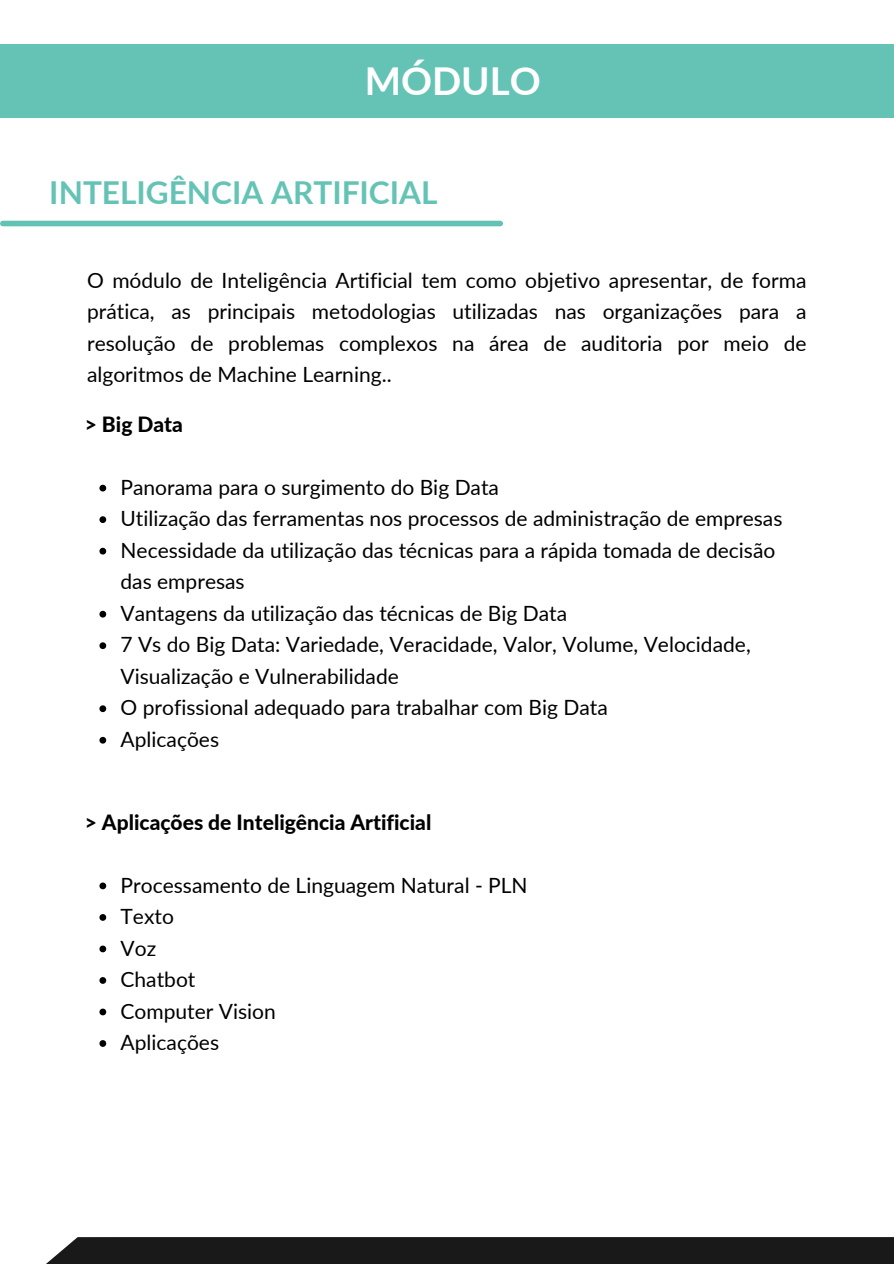
<style>
.page{position:relative;width:894px;height:1264px;background:#fff}
.page>*{position:absolute;margin:0;border:0;box-sizing:border-box;transform-origin:0 0}
.t1{font:700 38.4px "Lato";color:#fff}
.t2{font:700 31.5px "Lato";color:#64c3b5}
.t3{font:21px/31.5px "Lato";color:#000}
.t4{font:800 21px "Lato";color:#000}
</style>
<div class="page">
<div style="left:47px;top:1237px;width:846px;height:26px;background:#191919"></div>
<svg style="left:99px;top:485px;width:7px;height:6px"></svg>
<svg style="left:99px;top:516px;width:7px;height:7px"></svg>
<svg style="left:99px;top:548px;width:7px;height:6px"></svg>
<svg style="left:99px;top:611px;width:7px;height:6px"></svg>
<svg style="left:99px;top:642px;width:7px;height:7px"></svg>
<svg style="left:99px;top:705px;width:7px;height:7px"></svg>
<svg style="left:99px;top:737px;width:7px;height:6px"></svg>
<svg style="left:99px;top:882px;width:7px;height:7px"></svg>
<svg style="left:99px;top:914px;width:7px;height:6px"></svg>
<svg style="left:99px;top:945px;width:7px;height:7px"></svg>
<svg style="left:99px;top:977px;width:7px;height:6px"></svg>
<svg style="left:99px;top:1008px;width:7px;height:7px"></svg>
<svg style="left:99px;top:1040px;width:7px;height:6px"></svg>
<div style="left:0;top:44px;width:893px;height:73px;background:#64c3b5"></div>
<div style="left:3px;top:221px;width:497px;height:5px;background:#63c2b4"></div>
<p class="t1" style="left:364px;top:57px;width:178px">MÓDULO</p>
<p class="t2" style="left:49px;top:173px;width:389px">INTELIGÊNCIA ARTIFICIAL</p>
<p class="t3" style="left:87px;top:264px;width:720px;text-align:justify">O módulo de Inteligência Artificial tem como objetivo apresentar, de forma prática, as principais metodologias utilizadas nas organizações para a resolução de problemas complexos na área de auditoria por meio de algoritmos de Machine Learning..</p>
<h1 class="t4" style="left:85px;top:411px;width:100px">&gt; Big Data</h1>
<h2 class="t3" style="left:120px;top:471px;width:380px">Panorama para o surgimento do Big Data</h2>
<p class="t3" style="left:120px;top:502px;width:663px">Utilização das ferramentas nos processos de administração de empresas</p>
<h3 class="t3" style="left:120px;top:534px;width:656px">Necessidade da utilização das técnicas para a rápida tomada de decisão das empresas</h3>
<p class="t3" style="left:120px;top:597px;width:448px">Vantagens da utilização das técnicas de Big Data</p>
<p class="t3" style="left:120px;top:628px;width:631px">7 Vs do Big Data: Variedade, Veracidade, Valor, Volume, Velocidade,<br>Visualização e Vulnerabilidade</p>
<p class="t3" style="left:120px;top:691px;width:488px">O profissional adequado para trabalhar com Big Data</p>
<p class="t3" style="left:120px;top:723px;width:100px">Aplicações</p>
<p class="t4" style="left:85px;top:809px;width:348px">&gt; Aplicações de Inteligência Artificial</p>
<p class="t3" style="left:120px;top:868px;width:408px">Processamento de Linguagem Natural - PLN</p>
<p class="t3" style="left:120px;top:900px;width:55px">Texto</p>
<h3 class="t3" style="left:120px;top:931px;width:37px">Voz</h3>
<p class="t3" style="left:120px;top:963px;width:76px">Chatbot</p>
<p class="t3" style="left:120px;top:994px;width:157px">Computer Vision</p>
<p class="t3" style="left:120px;top:1026px;width:100px">Aplicações</p>
</div>
